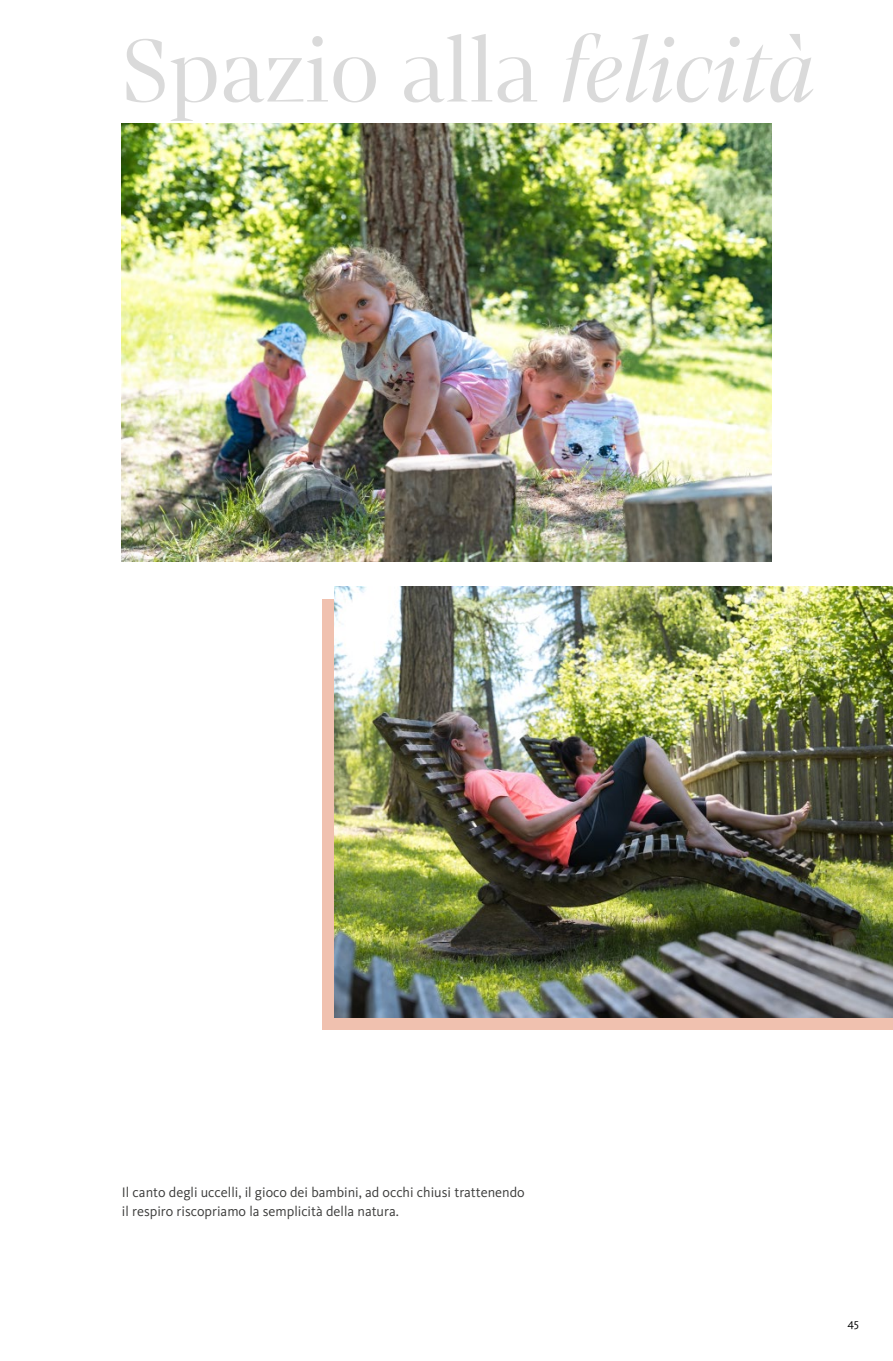
<style>
.page{position:relative;width:893px;height:1361px;background:#fff}
.page>*{position:absolute;margin:0;border:0;box-sizing:border-box;transform-origin:0 0}
.t1{font:96.6px "Mixta Pro";color:#dadada}
.t2{font:14.25px/18.8px "Kievit";color:#3b3b3a}
.t3{font:12px "Kievit";color:#000}
.s1{font-style:italic}
</style>
<div class="page">
<div style="left:322px;top:600px;width:571px;height:430px;background:#f0c1af"></div>
<img style="left:122px;top:123px;width:649px;height:438px">
<img style="left:334px;top:587px;width:559px;height:430px">
<h1 class="t1" style="left:121px;top:15px;width:695px">Spazio alla <span class="s1">felicità</span></h1>
<p class="t2" style="left:122px;top:1183px;width:404px">Il canto degli uccelli, il gioco dei bambini, ad occhi chiusi trattenendo il respiro riscopriamo la semplicità della natura.</p>
<p class="t3" style="left:847px;top:1316px;width:13px">45</p>
</div>
